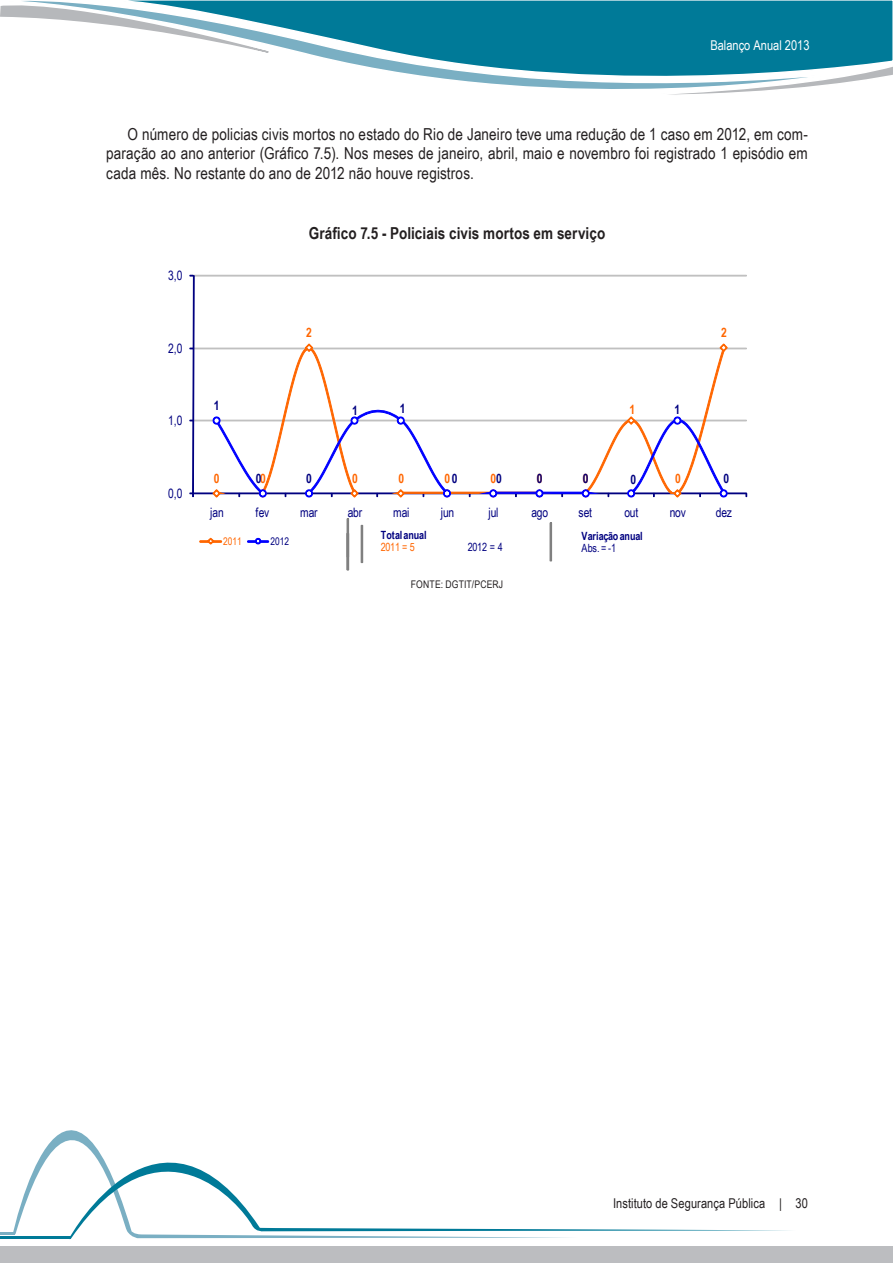
<style>
.page{position:relative;width:893px;height:1263px;background:#fff}
.page>*{position:absolute;margin:0;border:0;box-sizing:border-box;transform-origin:0 0}
.ANALISES{font:16.5px/19.8px "Arial Narrow";letter-spacing:.01em;color:#231f20;text-align:justify}
.GRAFICOS{font:700 16.5px "Arial Narrow";letter-spacing:.005em;color:#231f20}
.t1{font:13.5px "Arial Narrow";letter-spacing:.005em;color:#231f20}
.t2{font:13.5px "Arial Narrow";color:#fff}
.t3{font:12.9px "Arial Narrow";letter-spacing:-.02em;color:#000080}
.t4{font:700 12.9px "Arial Narrow";color:#f60}
.t5{font:700 12.9px "Arial Narrow";color:#000080}
.t6{font:700 11.4px/12.1px "Arial Narrow";letter-spacing:-.015em;color:#000080}
.t7{font:11.4px "Arial Narrow";color:#000080}
.Fontes{font:10.5px "Arial Narrow";letter-spacing:.015em;color:#231f20}
.t8{font:10.5px "Arial Narrow";color:#f60}
.t9{font:10.5px "Arial Narrow";color:#000080}
.s1{color:#f60}
.s2{color:#000080}
.s3{font-weight:400;color:#f60}
.s4{font-weight:400}
</style>
<div class="page">
<div style="left:0;top:1246px;width:893px;height:17px;background:#bcbdc0"></div>
<svg style="left:13px;top:1130px;width:56px;height:107px"></svg>
<svg style="left:69px;top:1130px;width:720px;height:109px"></svg>
<hr style="left:0;top:1232px;width:15px;height:3px;background:#7aafc3">
<hr style="left:0;top:1237px;width:71px;height:2px;background:#007a98">
<div style="left:832px;top:0;width:61px;height:64px;background:#007a98"></div>
<svg style="left:270px;top:0;width:562px;height:89px"></svg>
<svg style="left:0;top:0;width:270px;height:53px"></svg>
<svg style="left:624px;top:64px;width:269px;height:31px"></svg>
<div style="left:193px;top:420px;width:554px;height:1px;border:1px solid #c0c0c0"></div>
<div style="left:193px;top:348px;width:554px;height:1px;border:1px solid #c0c0c0"></div>
<div style="left:193px;top:275px;width:554px;height:1px;border:1px solid #c0c0c0"></div>
<div style="left:193px;top:493px;width:554px;height:1px;border:1px solid #000080"></div>
<svg style="left:189px;top:275px;width:6px;height:222px"></svg>
<div style="left:492px;top:492px;width:48px;height:1px;border:1px solid #00f"></div>
<svg style="left:203px;top:343px;width:304px;height:155px"></svg>
<svg style="left:526px;top:343px;width:211px;height:155px"></svg>
<div style="left:199px;top:540px;width:23px;height:3px;border:1px solid #f60"></div>
<svg style="left:200px;top:538px;width:22px;height:7px"></svg>
<svg style="left:247px;top:537px;width:23px;height:8px"></svg>
<div style="left:347px;top:533px;width:2px;height:37px;border:1px solid #808080"></div>
<div style="left:361px;top:525px;width:2px;height:38px;border:1px solid #808080"></div>
<div style="left:347px;top:519px;width:2px;height:38px;border:1px solid #808080"></div>
<div style="left:550px;top:523px;width:2px;height:38px;border:1px solid #808080"></div>
<p class="t2" style="left:710px;top:36px;width:101px">Balanço Anual 2013</p>
<p class="ANALISES" style="left:106px;top:123px;width:703px;text-indent:21px">O número de policias civis mortos no estado do Rio de Janeiro teve uma redução de 1 caso em 2012, em com&shy;paração ao ano anterior (Gráfico 7.5). Nos meses de janeiro, abril, maio e novembro foi registrado 1 episódio em cada mês. No restante do ano de 2012 não houve registros.</p>
<p class="t3" style="left:168px;top:266px;width:16px">3,0</p>
<p class="t3" style="left:168px;top:338px;width:16px">2,0</p>
<p class="t3" style="left:168px;top:411px;width:16px">1,0</p>
<p class="t3" style="left:168px;top:484px;width:16px">0,0</p>
<p class="t5" style="left:214px;top:396px;width:7px">1</p>
<p class="t4" style="left:214px;top:468px;width:7px">0</p>
<p class="t5" style="left:256px;top:469px;width:12px">0<span class="s1">0</span></p>
<p class="GRAFICOS" style="left:309px;top:220px;width:298px">Gráfico 7.5 - Policiais civis mortos em serviço</p>
<p class="t4" style="left:306px;top:323px;width:7px">2</p>
<p class="t5" style="left:352px;top:401px;width:7px">1</p>
<p class="t5" style="left:400px;top:399px;width:7px">1</p>
<p class="t4" style="left:629px;top:400px;width:7px">1</p>
<p class="t5" style="left:674px;top:400px;width:7px">1</p>
<p class="t5" style="left:306px;top:468px;width:7px">0</p>
<p class="t4" style="left:352px;top:468px;width:7px">0</p>
<p class="t4" style="left:398px;top:468px;width:7px">0</p>
<p class="t4" style="left:444px;top:468px;width:15px">0<span class="s2">0</span></p>
<p class="t4" style="left:491px;top:468px;width:13px">0<span class="s2">0</span></p>
<p class="t5" style="left:537px;top:468px;width:7px">0</p>
<p class="t5" style="left:583px;top:468px;width:7px">0</p>
<p class="t5" style="left:630px;top:469px;width:7px">0</p>
<p class="t4" style="left:675px;top:468px;width:7px">0</p>
<p class="t4" style="left:721px;top:323px;width:7px">2</p>
<p class="t5" style="left:723px;top:469px;width:7px">0</p>
<p class="t3" style="left:210px;top:503px;width:15px">jan</p>
<p class="t3" style="left:256px;top:503px;width:15px">fev</p>
<p class="t3" style="left:300px;top:503px;width:19px">mar</p>
<p class="t3" style="left:348px;top:503px;width:16px">abr</p>
<p class="t3" style="left:393px;top:503px;width:18px">mai</p>
<p class="t3" style="left:441px;top:503px;width:15px">jun</p>
<p class="t3" style="left:488px;top:503px;width:12px">jul</p>
<p class="t3" style="left:531px;top:503px;width:18px">ago</p>
<p class="t3" style="left:578px;top:503px;width:15px">set</p>
<p class="t3" style="left:624px;top:503px;width:15px">out</p>
<p class="t3" style="left:670px;top:503px;width:18px">nov</p>
<p class="t3" style="left:716px;top:503px;width:18px">dez</p>
<p class="t8" style="left:223px;top:534px;width:20px">2011</p>
<p class="t9" style="left:270px;top:534px;width:20px">2012</p>
<p class="t6" style="left:381px;top:529px;width:47px">Total anual<br><span class="s3">2011 = 5</span></p>
<p class="t7" style="left:468px;top:539px;width:36px">2012 = 4</p>
<p class="t6" style="left:581px;top:529px;width:63px">Variação anual<br><span class="s4">Abs. = -1</span></p>
<p class="Fontes" style="left:411px;top:576px;width:94px">FONTE: DGTIT/PCERJ</p>
<p class="t1" style="left:613px;top:1193px;width:196px">Instituto de Segurança Pública | 30</p>
</div>
